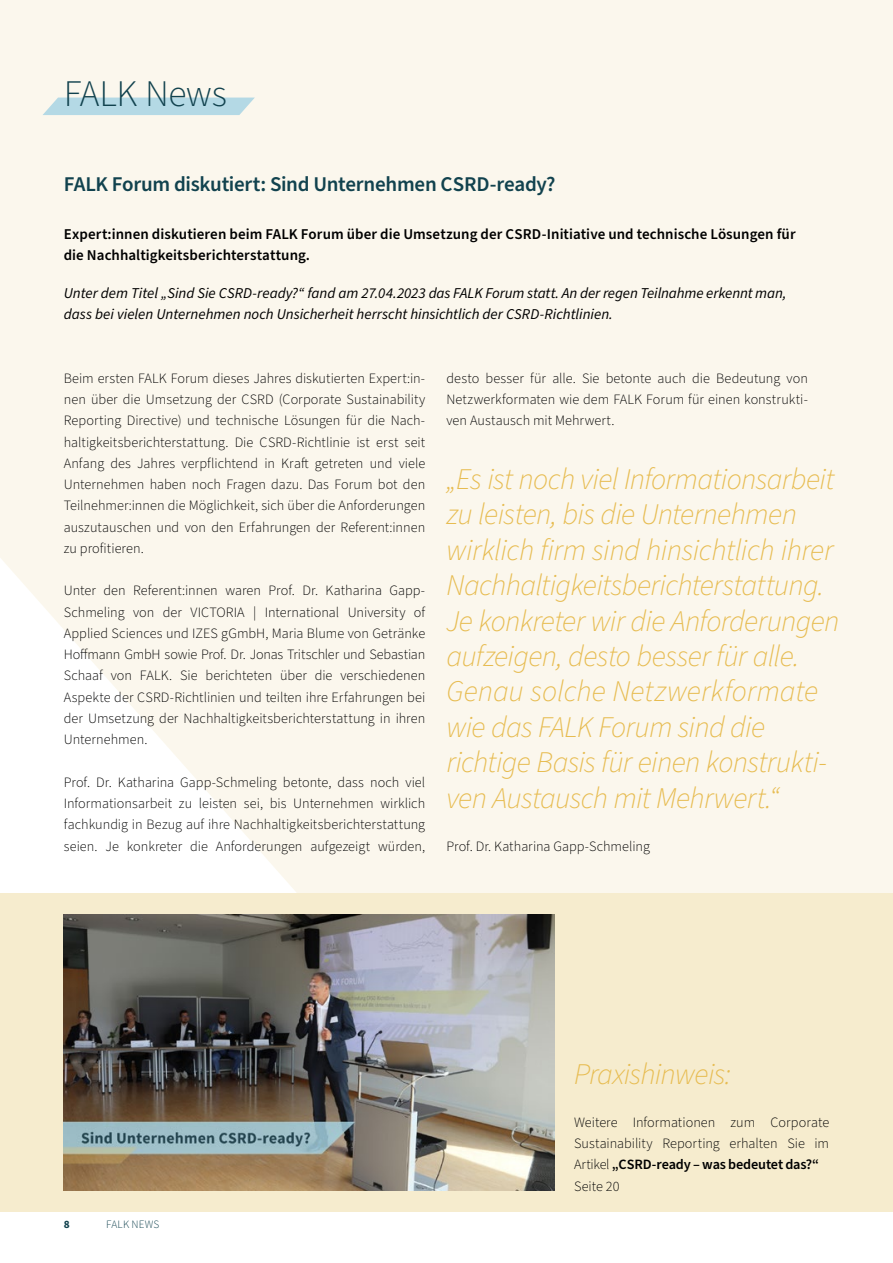
<style>
.page{position:relative;width:893px;height:1263px;background:#fff}
.page>*{position:absolute;margin:0;border:0;box-sizing:border-box;transform-origin:0 0}
.t1{font:300 37.5px "Source Sans Pro";letter-spacing:-.005em;color:#11424e}
.t2{font:italic 300 30px/35.4px "Source Sans Pro";letter-spacing:-.02em;color:#e7bc51}
.t3{font:600 21px "Source Sans Pro";letter-spacing:-.015em;color:#11424e}
.t4{font:italic 15px/21.3px "Source Sans Pro";color:#000}
.t5{font:600 15px/21.3px "Source Sans Pro";letter-spacing:.005em;color:#000}
.t6{font:300 14.25px/21.3px "Source Sans Pro";color:#000;text-align:justify}
.t7{font:300 11.25px "Source Sans Pro";letter-spacing:.01em;color:#11424e}
.t8{font:700 11.25px "Source Sans Pro";color:#11424e}
.s1{font-weight:600}
</style>
<div class="page">
<div style="left:0;top:893px;width:893px;height:319px;background:#f6ecce"></div>
<div style="left:0;top:0;width:893px;height:893px;background:#fbf7ed"></div>
<img style="left:63px;top:914px;width:491px;height:276px">
<svg style="left:43px;top:98px;width:212px;height:17px;background:#b9dbe5"></svg>
<h1 class="t1" style="left:64px;top:69px;width:165px">FALK News</h1>
<h3 class="t3" style="left:64px;top:170px;width:493px">FALK Forum diskutiert: Sind Unternehmen CSRD-ready?</h3>
<p class="t5" style="left:64px;top:223px;width:733px">Expert:innen diskutieren beim FALK Forum über die Umsetzung der CSRD-Initiative und technische Lösungen für die Nachhaltigkeitsberichterstattung.</p>
<p class="t4" style="left:64px;top:282px;width:724px">Unter dem Titel „Sind Sie CSRD-ready?“ fand am 27.04.2023 das FALK Forum statt. An der regen Teilnahme erkennt man, dass bei vielen Unternehmen noch Unsicherheit herrscht hinsichtlich der CSRD-Richtlinien.</p>
<p class="t6" style="left:64px;top:368px;width:363px">Beim ersten FALK Forum dieses Jahres diskutierten Expert:in&shy;nen über die Umsetzung der CSRD (Corporate Sustainability Reporting Directive) und technische Lösungen für die Nach&shy;haltigkeitsberichterstattung. Die CSRD-Richtlinie ist erst seit Anfang des Jahres verpflichtend in Kraft getreten und viele Unternehmen haben noch Fragen dazu. Das Forum bot den Teilnehmer:innen die Möglichkeit, sich über die Anforderungen auszutauschen und von den Erfahrungen der Referent:innen zu profitieren.</p>
<p class="t6" style="left:64px;top:580px;width:363px">Unter den Referent:innen waren Prof. Dr. Katharina Gapp-Schmeling von der VICTORIA | International University of Applied Sciences und IZES gGmbH, Maria Blume von Getränke Hoffmann GmbH sowie Prof. Dr. Jonas Tritschler und Sebastian Schaaf von FALK. Sie berichteten über die verschiedenen Aspekte der CSRD-Richtlinien und teilten ihre Erfahrungen bei der Umsetzung der Nachhaltigkeitsberichterstattung in ihren Unternehmen.</p>
<p class="t6" style="left:64px;top:772px;width:363px">Prof. Dr. Katharina Gapp-Schmeling betonte, dass noch viel Informationsarbeit zu leisten sei, bis Unternehmen wirklich fachkundig in Bezug auf ihre Nachhaltigkeitsberichterstattung seien. Je konkreter die Anforderungen aufgezeigt würden,</p>
<p class="t6" style="left:446px;top:368px;width:363px">desto besser für alle. Sie betonte auch die Bedeutung von Netzwerkformaten wie dem FALK Forum für einen konstrukti&shy;ven Austausch mit Mehrwert.</p>
<p class="t2" style="left:446px;top:462px;width:395px">„Es ist noch viel Informationsarbeit zu leisten, bis die Unternehmen wirklich firm sind hinsichtlich ihrer Nachhaltigkeitsberichterstattung.<br>Je konkreter wir die Anforderungen aufzeigen, desto besser für alle.<br>Genau solche Netzwerkformate wie das FALK Forum sind die richtige Basis für einen konstrukti&shy;ven Austausch mit Mehrwert.“</p>
<p class="t6" style="left:446px;top:835px;width:205px">Prof. Dr. Katharina Gapp-Schmeling</p>
<p class="t8" style="left:64px;top:1217px;width:7px">8</p>
<p class="t7" style="left:106px;top:1217px;width:55px">FALK NEWS</p>
<h2 class="t2" style="left:574px;top:1058px;width:158px">Praxishinweis:</h2>
<p class="t6" style="left:574px;top:1112px;width:257px;text-align:left">Weitere Informationen zum Corporate<br>Sustainability Reporting erhalten Sie im<br>Artikel <span class="s1">„CSRD-ready – was bedeutet das?“<br></span>Seite 20</p>
</div>
